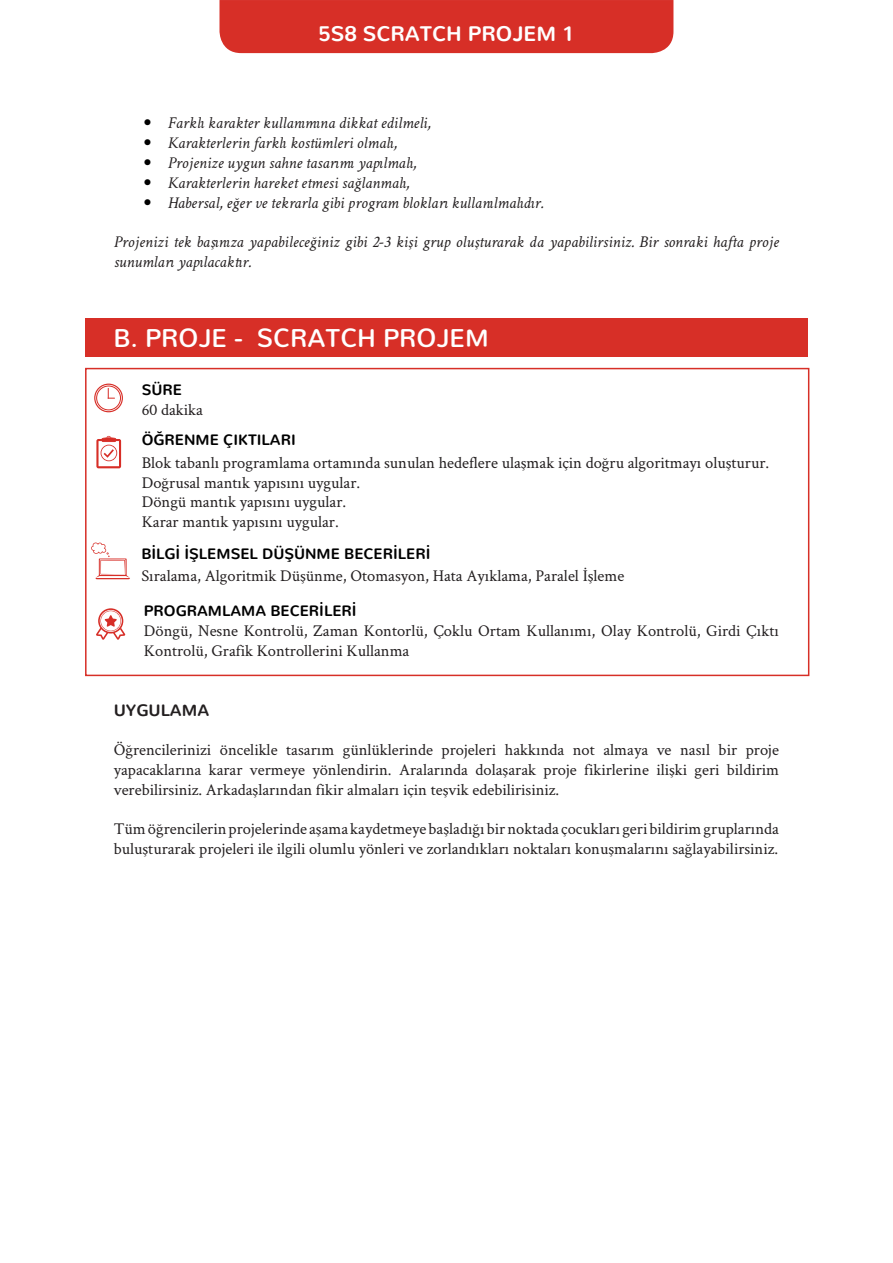
<style>
.page{position:relative;width:893px;height:1263px;background:#fff}
.page>*{position:absolute;margin:0;border:0;box-sizing:border-box;transform-origin:0 0}
.Ara_Başlık{font:600 25.5px "Nunito";color:#fff}
.t1{font:700 21px "Nunito";color:#fff}
.t2{font:16.5px/19.8px "Crimson Text";color:#231f20}
.t3{font:italic 16.5px/19.8px "Crimson Text";color:#231f20}
.t4{font:700 16.5px "Nunito";color:#231f20}
.Baloncuk_yazısı{font:700 15px "Nunito";color:#000}
.s1{font-family:"Nunito";font-weight:600;font-style:normal;color:#000}
</style>
<div class="page">
<div style="left:85px;top:319px;width:723px;height:38px;background:#d72f27"></div>
<div style="left:219px;top:0;width:454px;height:53px;background:#d72f27"></div>
<div style="left:85px;top:368px;width:724px;height:308px;border:2px solid #d72f27"></div>
<svg style="left:96px;top:436px;width:25px;height:32px"></svg>
<svg style="left:94px;top:384px;width:29px;height:28px"></svg>
<svg style="left:91px;top:542px;width:39px;height:37px"></svg>
<svg style="left:96px;top:608px;width:29px;height:32px"></svg>
<p class="t1" style="left:318px;top:15px;width:258px">5S8 SCRATCH PROJEM 1</p>
<p class="t3" style="left:144px;top:113px;width:289px"><span class="s1">•</span> Farklı karakter kullanımına dikkat edilmeli,</p>
<p class="t3" style="left:144px;top:133px;width:255px"><span class="s1">•</span> Karakterlerin farklı kostümleri olmalı,</p>
<p class="t3" style="left:144px;top:153px;width:275px"><span class="s1">•</span> Projenize uygun sahne tasarımı yapılmalı,</p>
<p class="t3" style="left:144px;top:173px;width:268px"><span class="s1">•</span> Karakterlerin hareket etmesi sağlanmalı,</p>
<p class="t3" style="left:144px;top:193px;width:401px"><span class="s1">•</span> Habersal, eğer ve tekrarla gibi program blokları kullanılmalıdır.</p>
<p class="t3" style="left:114px;top:232px;width:667px">Projenizi tek başınıza yapabileceğiniz gibi 2-3 kişi grup oluşturarak da yapabilirsiniz. Bir sonraki hafta proje sunumları yapılacaktır.</p>
<p class="Ara_Başlık" style="left:114px;top:315px;width:377px">B. PROJE - SCRATCH PROJEM</p>
<p class="Baloncuk_yazısı" style="left:142px;top:376px;width:42px">SÜRE</p>
<p class="t2" style="left:142px;top:399px;width:63px">60 dakika</p>
<p class="Baloncuk_yazısı" style="left:142px;top:427px;width:156px">ÖĞRENME ÇIKTILARI</p>
<p class="t2" style="left:142px;top:452px;width:629px">Blok tabanlı programlama ortamında sunulan hedeflere ulaşmak için doğru algoritmayı oluşturur.</p>
<p class="t2" style="left:142px;top:472px;width:220px">Doğrusal mantık yapısını uygular.</p>
<p class="t2" style="left:142px;top:492px;width:206px">Döngü mantık yapısını uygular.</p>
<p class="t2" style="left:142px;top:511px;width:199px">Karar mantık yapısını uygular.</p>
<p class="t2" style="left:141px;top:565px;width:485px">Sıralama, Algoritmik Düşünme, Otomasyon, Hata Ayıklama, Paralel İşleme</p>
<p class="Baloncuk_yazısı" style="left:141px;top:540px;width:291px">BİLGİ İŞLEMSEL DÜŞÜNME BECERİLERİ</p>
<p class="Baloncuk_yazısı" style="left:144px;top:597px;width:214px">PROGRAMLAMA BECERİLERİ</p>
<p class="t2" style="left:144px;top:621px;width:637px">Döngü, Nesne Kontrolü, Zaman Kontorlü, Çoklu Ortam Kullanımı, Olay Kontrolü, Girdi Çıktı<br>Kontrolü, Grafik Kontrollerini Kullanma</p>
<p class="t4" style="left:114px;top:695px;width:97px">UYGULAMA</p>
<p class="t2" style="left:114px;top:739px;width:667px;text-align:justify">Öğrencilerinizi öncelikle tasarım günlüklerinde projeleri hakkında not almaya ve nasıl bir proje yapacaklarına karar vermeye yönlendirin. Aralarında dolaşarak proje fikirlerine ilişki geri bildirim verebilirsiniz. Arkadaşlarından fikir almaları için teşvik edebilirisiniz.</p>
<p class="t2" style="left:114px;top:819px;width:667px">Tüm öğrencilerin projelerinde aşama kaydetmeye başladığı bir noktada çocukları geri bildirim gruplarında buluşturarak projeleri ile ilgili olumlu yönleri ve zorlandıkları noktaları konuşmalarını sağlayabilirsiniz.</p>
</div>
